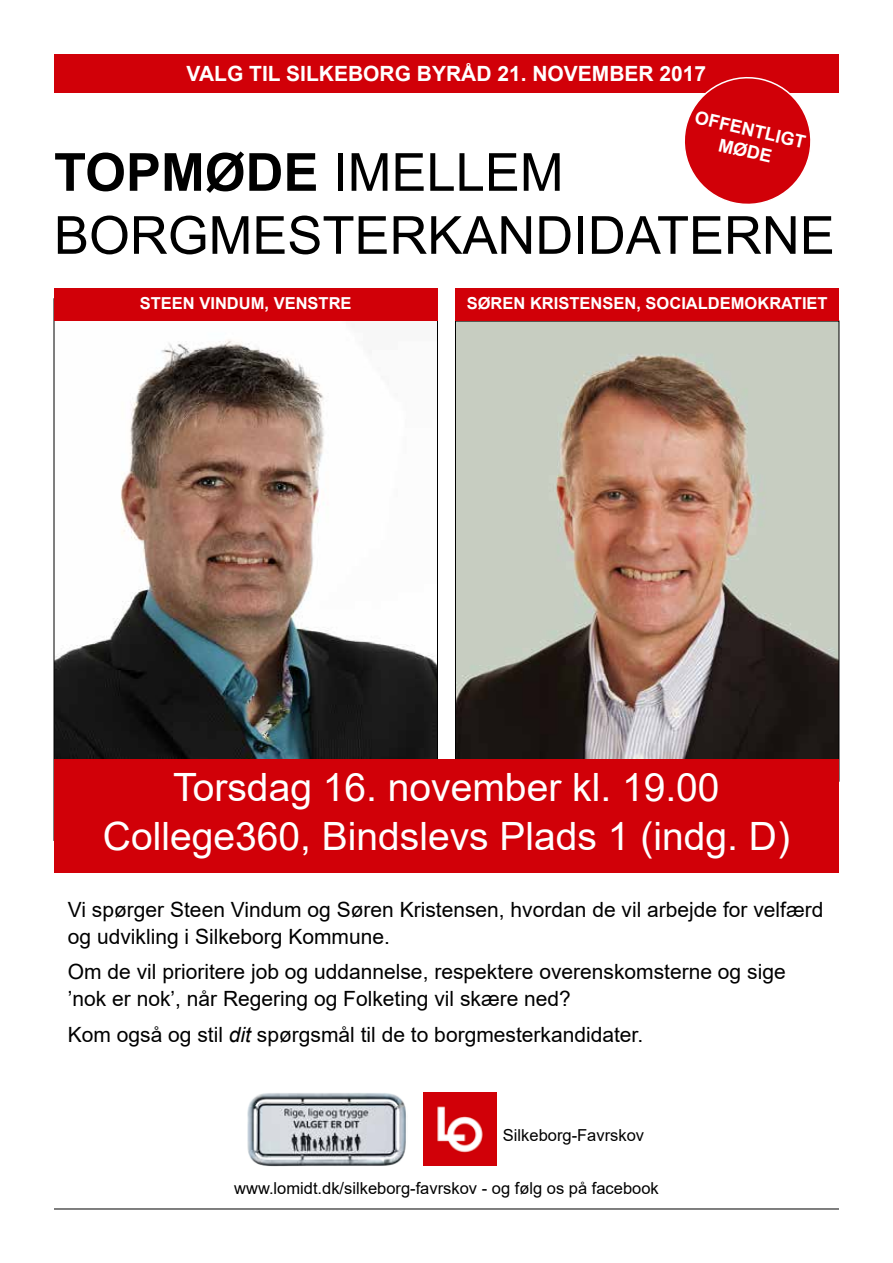
<style>
.page{position:relative;width:893px;height:1263px;background:#fff}
.page>*{position:absolute;margin:0;border:0;box-sizing:border-box;transform-origin:0 0}
.t1{font:52.5px/63px "Arial";color:#000}
.t2{font:39px/49.5px "Arial";color:#fff;text-align:center}
.t3{font:21px/27px "Arial";color:#000}
.t4{font:700 21px "Arial";color:#fff}
.t5{font:700 18px/21.6px "Arial";color:#fff;text-align:center}
.t6{font:16.5px "Arial";color:#000}
.t7{font:700 16.5px "Arial";color:#fff}
.s1{font-weight:700}
.s2{font-style:italic}
</style>
<div class="page">
<img style="left:457px;top:323px;width:380px;height:436px">
<img style="left:56px;top:339px;width:380px;height:420px">
<div style="left:54px;top:54px;width:785px;height:38px;background:#d10008"></div>
<div style="left:455px;top:288px;width:384px;height:33px;background:#d10008"></div>
<div style="left:54px;top:288px;width:383px;height:33px;background:#d10008"></div>
<div style="left:54px;top:759px;width:785px;height:114px;background:#d10008"></div>
<svg style="left:676px;top:77px;width:143px;height:127px"></svg>
<hr style="left:54px;top:1208px;width:785px;height:1px;background:#000">
<img style="left:424px;top:1092px;width:72px;height:73px">
<img style="left:247px;top:1093px;width:159px;height:74px">
<p class="t4" style="left:187px;top:58px;width:521px">VALG TIL SILKEBORG BYRÅD 21. NOVEMBER 2017</p>
<p class="t5" style="left:697px;top:107px;width:115px;rotate:13deg">OFFENTLIGT<br>MØDE</p>
<h1 class="t1" style="left:54px;top:140px;width:782px"><span class="s1">TOPMØDE</span> IMELLEM<br>BORGMESTERKANDIDATERNE</h1>
<p class="t7" style="left:140px;top:292px;width:213px">STEEN VINDUM, VENSTRE</p>
<p class="t7" style="left:467px;top:292px;width:362px">SØREN KRISTENSEN, SOCIALDEMOKRATIET</p>
<h2 class="t2" style="left:103px;top:762px;width:689px">Torsdag 16. november kl. 19.00<br>College360, Bindslevs Plads 1 (indg. D)</h2>
<p class="t3" style="left:68px;top:896px;width:757px">Vi spørger Steen Vindum og Søren Kristensen, hvordan de vil arbejde for velfærd og udvikling i Silkeborg Kommune.</p>
<p class="t3" style="left:68px;top:958px;width:719px">Om de vil prioritere job og uddannelse, respektere overenskomsterne og sige ’nok er nok’, når Regering og Folketing vil skære ned?</p>
<p class="t3" style="left:68px;top:1021px;width:577px">Kom også og stil <span class="s2">dit</span> spørgsmål til de to borgmesterkandidater.</p>
<p class="t6" style="left:503px;top:1123px;width:143px">Silkeborg-Favrskov</p>
<p class="t6" style="left:234px;top:1177px;width:426px">www.lomidt.dk/silkeborg-favrskov - og følg os på facebook</p>
</div>
